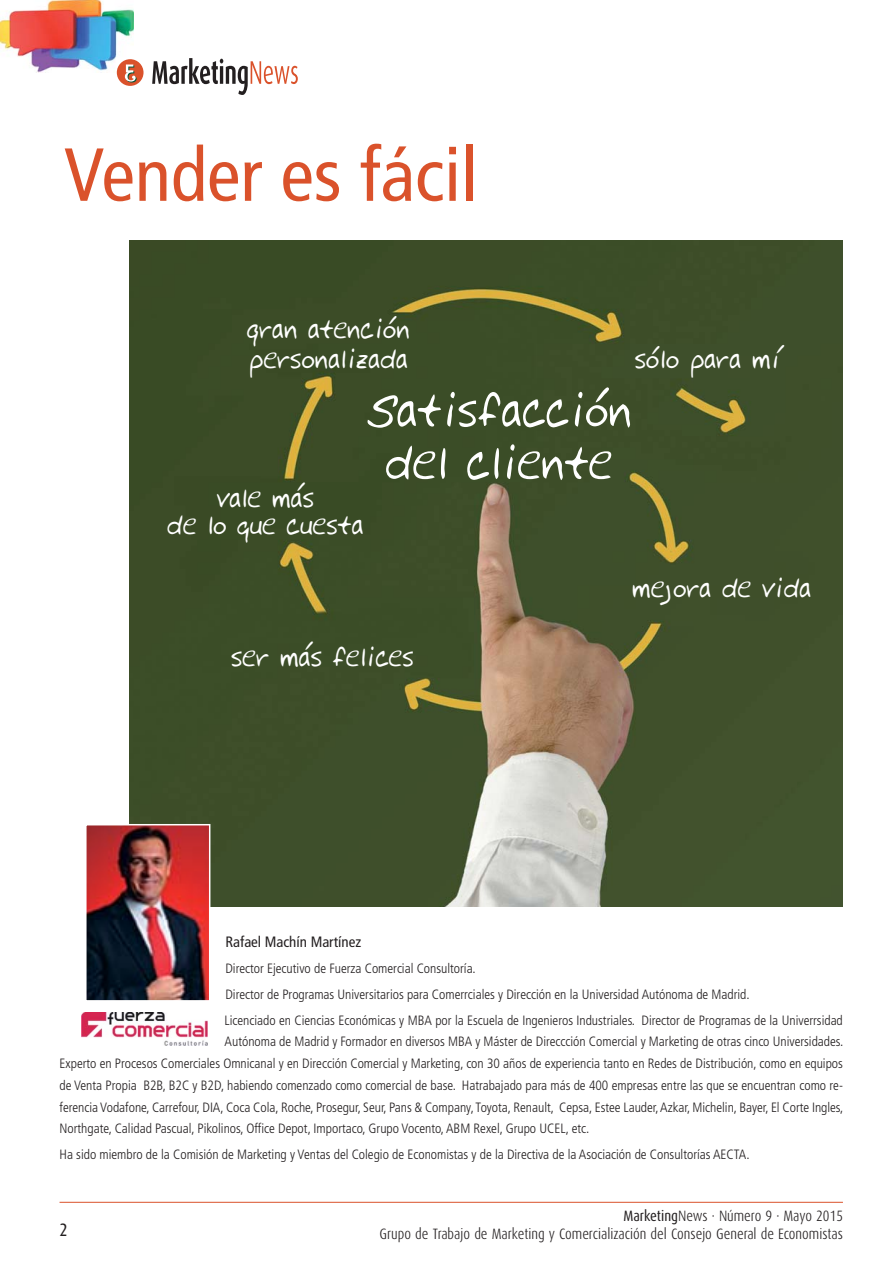
<style>
.page{position:relative;width:893px;height:1263px;background:#fff}
.page>*{position:absolute;margin:0;border:0;box-sizing:border-box;transform-origin:0 0}
.t1{font:condensed 75px "Frutiger";color:#da522b}
.t2{font:52.5px/52.5px "Johns Hand";color:#fff;text-align:center}
.t3{font:30px/30px "Johns Hand";color:#fff}
.t4{font:18px "Dax Condensed";color:#231f20}
.t5{font:300 15px "Dax Condensed";color:#231f20}
.t6{font:condensed 15px "Frutiger";color:#231f20}
.t7{font:300 condensed 13.5px/21.8px "Frutiger";color:#231f20}
.s1{font-weight:400}
</style>
<div class="page">
<hr style="left:60px;top:1202px;width:783px;height:1px;background:#da522b">
<img style="left:0;top:0;width:134px;height:73px">
<svg style="left:152px;top:58px;width:146px;height:37px"></svg>
<div style="left:117px;top:59px;width:26px;height:27px;background:#da522b;border-radius:50%"></div>
<svg style="left:125px;top:64px;width:12px;height:19px"></svg>
<img style="left:82px;top:1012px;width:125px;height:34px">
<img style="left:129px;top:241px;width:714px;height:666px">
<img style="left:88px;top:827px;width:119px;height:172px">
<div style="left:85px;top:824px;width:125px;height:178px;border:2px solid #fff"></div>
<h1 class="t1" style="left:64px;top:145px;width:415px">Vender es fácil</h1>
<h3 class="t3" style="left:246px;top:317px;width:164px">gran atención personalizada</h3>
<h3 class="t3" style="left:634px;top:348px;width:147px">sólo para mí</h3>
<h2 class="t2" style="left:364px;top:391px;width:268px">Satisfacción del cliente</h2>
<h3 class="t3" style="left:167px;top:489px;width:198px;line-height:27px;text-align:center">vale más<br>de lo que cuesta</h3>
<h3 class="t3" style="left:230px;top:646px;width:184px">ser más felices</h3>
<h3 class="t3" style="left:631px;top:577px;width:181px">mejora de vida</h3>
<p class="t6" style="left:225px;top:935px;width:137px">Rafael Machín Martínez</p>
<p class="t7" style="left:225px;top:956px;width:620px;line-height:26px">Director Ejecutivo de Fuerza Comercial Consultoría.<br>Director de Programas Universitarios para Comerrciales y Dirección en la Universidad Autónoma de Madrid.<br>Licenciado en Ciencias Económicas y MBA por la Escuela de Ingenieros Industriales. Director de Programas de la Univerrsidad</p>
<p class="t7" style="left:60px;top:1032px;width:785px;text-align:justify;text-indent:165px">Autónoma de Madrid y Formador en diversos MBA y Máster de Direccción Comercial y Marketing de otras cinco Universidades.<br>Experto en Procesos Comerciales Omnicanal y en Dirección Comercial y Marketing, con 30 años de experiencia tanto en Redes de Distribución, como en equipos de Venta Propia B2B, B2C y B2D, habiendo comenzado como comercial de base. Hatrabajado para más de 400 empresas entre las que se encuentran como re&shy;ferencia Vodafone, Carrefour, DIA, Coca Cola, Roche, Prosegur, Seur, Pans &amp; Company, Toyota, Renault, Cepsa, Estee Lauder, Azkar, Michelin, Bayer, El Corte Ingles, Northgate, Calidad Pascual, Pikolinos, Office Depot, Importaco, Grupo Vocento, ABM Rexel, Grupo UCEL, etc.</p>
<p class="t7" style="left:60px;top:1145px;width:692px">Ha sido miembro de la Comisión de Marketing y Ventas del Colegio de Economistas y de la Directiva de la Asociación de Consultorías AECTA.</p>
<p class="t5" style="left:623px;top:1209px;width:221px"><span class="s1">Marketing</span>News · Número 9 · Mayo 2015</p>
<h3 class="t4" style="left:60px;top:1222px;width:10px">2</h3>
<p class="t5" style="left:380px;top:1227px;width:465px">Grupo de Trabajo de Marketing y Comercialización del Consejo General de Economistas</p>
</div>
